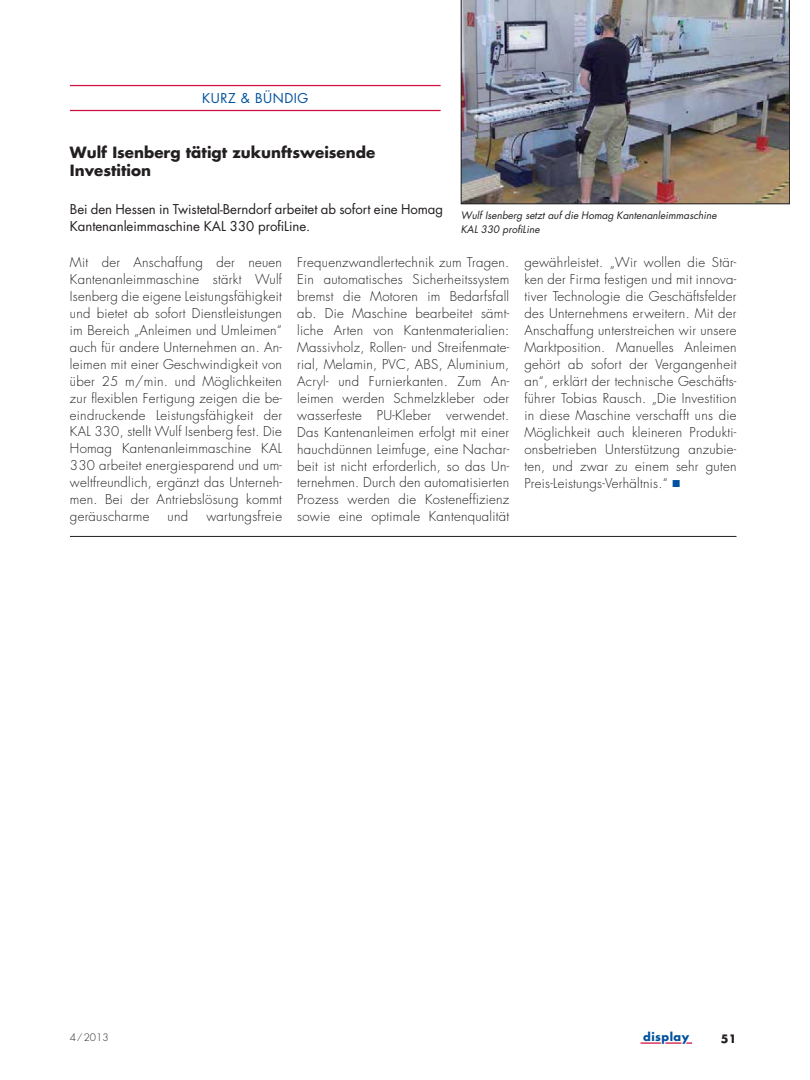
<style>
.page{position:relative;width:810px;height:1080px;background:#fff}
.page>*{position:absolute;margin:0;border:0;box-sizing:border-box;transform-origin:0 0}
.t1{font:700 15.12px/18.1px "Futura";color:#231f20}
.t2{font:300 13.25px/17px "Futura";letter-spacing:.02em;color:#231f20;text-align:justify}
.t3{font:13.25px/17px "Futura";letter-spacing:-.005em;color:#231f20}
.t4{font:13.25px "Futura";letter-spacing:.04em;color:#00529f}
.t5{font:700 11.38px "Futura";letter-spacing:.04em;color:#00529f}
.t6{font:700 11.38px "Futura";color:#231f20}
.t7{font:italic 10px/13.9px "Futura";color:#231f20}
.t8{font:300 10px "Futura";color:#231f20}
.s1{color:#00529f}
</style>
<div class="page">
<hr style="left:641px;top:1042px;width:20px;height:2px;background:#ce1041">
<svg style="left:665px;top:1042px;width:27px;height:2px"></svg>
<hr style="left:70px;top:85px;width:371px;height:1px;background:#ce1041">
<hr style="left:70px;top:110px;width:371px;height:1px;background:#ce1041">
<img style="left:461px;top:0;width:329px;height:204px">
<hr style="left:70px;top:536px;width:666px;height:1px;background:#231f20">
<p class="t4" style="left:202px;top:92px;width:108px">KURZ &amp; BÜNDIG</p>
<p class="t1" style="left:70px;top:145px;width:307px">Wulf Isenberg tätigt zukunftsweisende<br>Investition</p>
<p class="t3" style="left:70px;top:202px;width:375px">Bei den Hessen in Twistetal-Berndorf arbeitet ab sofort eine Homag<br>Kantenanleimmaschine KAL 330 profiLine.</p>
<p class="t7" style="left:461px;top:209px;width:257px">Wulf Isenberg setzt auf die Homag Kantenanleimmaschine<br>KAL 330 profiLine</p>
<p class="t2" style="left:70px;top:255px;width:214px">Mit der Anschaffung der neuen Kantenanleimmaschine stärkt Wulf Isenberg die eigene Leistungsfähigkeit und bietet ab sofort Dienstleistungen im Bereich „Anleimen und Umleimen“ auch für andere Unternehmen an. An&shy;leimen mit einer Geschwindigkeit von über 25 m/min. und Möglichkeiten zur flexiblen Fertigung zeigen die be&shy;eindruckende Leistungsfähigkeit der KAL 330, stellt Wulf Isenberg fest. Die Homag Kantenanleimmaschine KAL 330 arbeitet energiesparend und um&shy;weltfreundlich, ergänzt das Unterneh&shy;men. Bei der Antriebslösung kommt geräuscharme</p>
<p class="t2" style="left:168px;top:509px;width:22px">und</p>
<p class="t2" style="left:206px;top:509px;width:77px">wartungsfreie</p>
<p class="t2" style="left:297px;top:255px;width:214px">Frequenzwandlertechnik zum Tragen.<br>Ein automatisches Sicherheitssystem bremst die Motoren im Bedarfsfall ab. Die Maschine bearbeitet sämt&shy;liche Arten von Kantenmaterialien:<br>Massivholz, Rollen- und Streifenmate&shy;rial, Melamin, PVC, ABS, Aluminium, Acryl- und Furnierkanten. Zum An&shy;leimen werden Schmelzkleber oder wasserfeste PU-Kleber verwendet.<br>Das Kantenanleimen erfolgt mit einer hauchdünnen Leimfuge, eine Nachar&shy;beit ist nicht erforderlich, so das Un&shy;ternehmen. Durch den automatisierten Prozess werden die Kosteneffizienz sowie eine optimale Kantenqualität</p>
<p class="t2" style="left:524px;top:255px;width:214px">gewährleistet. „Wir wollen die Stär&shy;ken der Firma festigen und mit innova&shy;tiver Technologie die Geschäftsfelder des Unternehmens erweitern. Mit der Anschaffung unterstreichen wir unsere Marktposition. Manuelles Anleimen gehört ab sofort der Vergangenheit an“, erklärt der technische Geschäfts&shy;führer Tobias Rausch. „Die Investition in diese Maschine verschafft uns die Möglichkeit auch kleineren Produkti&shy;onsbetrieben Unterstützung anzubie&shy;ten, und zwar zu einem sehr guten Preis-Leistungs- Verhältnis.“ <span class="s1">■</span></p>
<p class="t8" style="left:70px;top:1033px;width:40px">4 ⁄ 2013</p>
<p class="t5" style="left:643px;top:1031px;width:47px">display</p>
<p class="t6" style="left:721px;top:1033px;width:17px">51</p>
</div>
